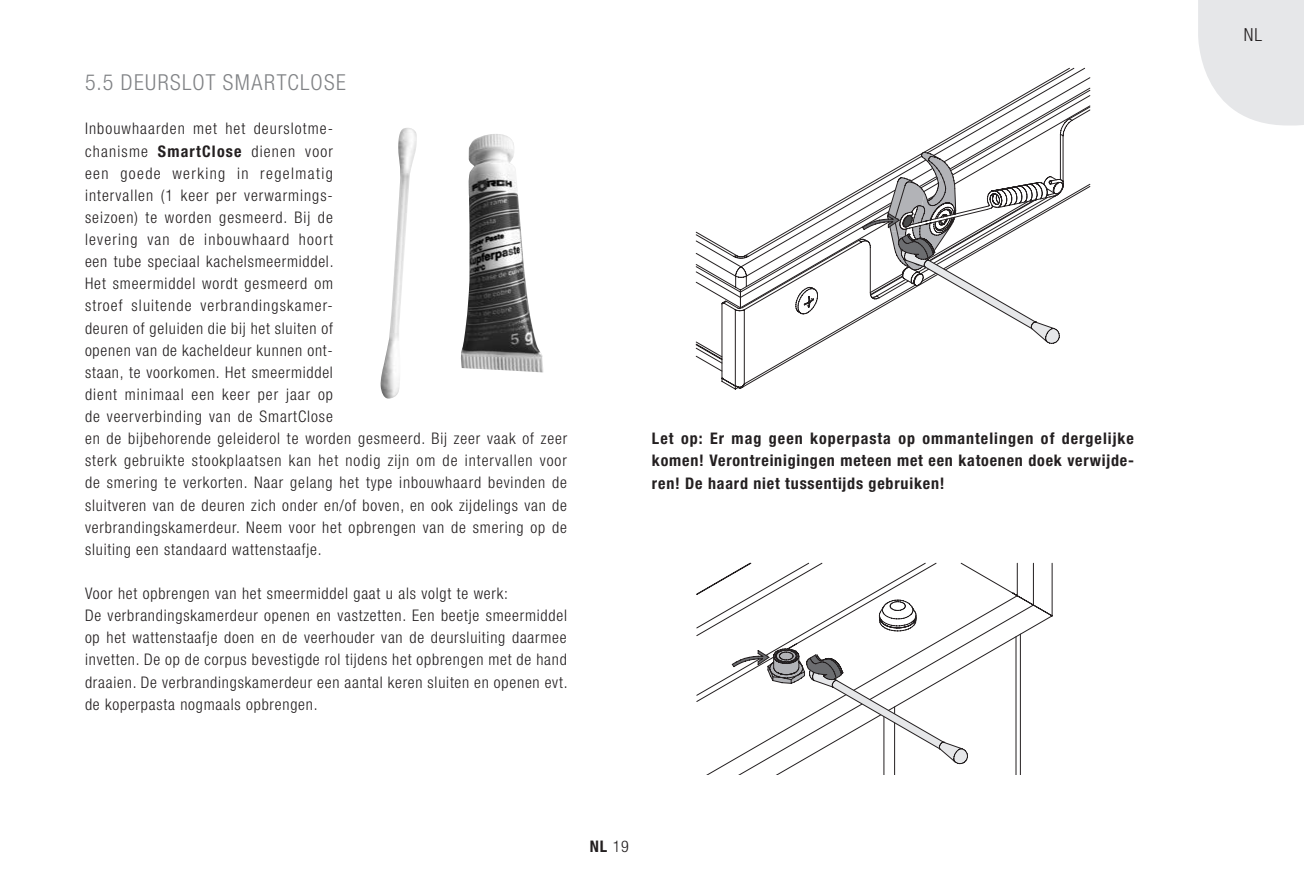
<style>
.page{position:relative;width:1304px;height:885px;background:#fff}
.page>*{position:absolute;margin:0;border:0;box-sizing:border-box;transform-origin:0 0}
.t1{font:300 condensed 22px "Helvetica Neue";letter-spacing:.065em;color:#808285}
.t2{font:300 condensed 18px "Helvetica Neue";color:#231f20}
.t3{font:300 condensed 16px/22.2px "Helvetica Neue";letter-spacing:.05em;color:#231f20}
.t4{font:700 condensed 16px/22.2px "Helvetica Neue";letter-spacing:.05em;color:#231f20;text-align:justify}
.s1{font-weight:700}
.s2{font-weight:300}
</style>
<div class="page">
<svg style="left:1198px;top:0;width:106px;height:125px;background:#e9e9eb"></svg>
<img style="left:380px;top:128px;width:164px;height:271px">
<svg style="left:1003px;top:68px;width:87px;height:38px"></svg>
<svg style="left:696px;top:106px;width:394px;height:257px"></svg>
<svg style="left:862px;top:152px;width:201px;height:108px"></svg>
<svg style="left:706px;top:260px;width:357px;height:130px"></svg>
<svg style="left:696px;top:562px;width:357px;height:212px"></svg>
<svg style="left:764px;top:594px;width:257px;height:180px"></svg>
<svg style="left:732px;top:648px;width:236px;height:116px"></svg>
<h1 class="t1" style="left:85px;top:70px;width:262px">5.5 DEURSLOT SMARTCLOSE</h1>
<p class="t3" style="left:85px;top:117px;width:484px">Inbouwhaarden met het deurslotme-<br>chanisme <span class="s1">SmartClose</span> dienen voor<br>een goede werking in regelmatig<br>intervallen (1 keer per verwarmings-<br>seizoen) te worden gesmeerd. Bij de<br>levering van de inbouwhaard hoort<br>een tube speciaal kachelsmeermiddel.<br>Het smeermiddel wordt gesmeerd om<br>stroef sluitende verbrandingskamer-<br>deuren of geluiden die bij het sluiten of<br>openen van de kacheldeur kunnen ont-<br>staan, te voorkomen. Het smeermiddel<br>dient minimaal een keer per jaar op<br>de veerverbinding van de SmartClose<br>en de bijbehorende geleiderol te worden gesmeerd. Bij zeer vaak of zeer sterk gebruikte stookplaatsen kan het nodig zijn om de intervallen voor de smering te verkorten. Naar gelang het type inbouwhaard bevinden de sluitveren van de deuren zich onder en/of boven, en ook zijdelings van de verbrandingskamerdeur. Neem voor het opbrengen van de smering op de sluiting een standaard wattenstaafje.</p>
<p class="t3" style="left:85px;top:582px;width:484px">Voor het opbrengen van het smeermiddel gaat u als volgt te werk:<br>De verbrandingskamerdeur openen en vastzetten. Een beetje smeermiddel op het wattenstaafje doen en de veerhouder van de deursluiting daarmee invetten. De op de corpus bevestigde rol tijdens het opbrengen met de hand draaien. De verbrandingskamerdeur een aantal keren sluiten en openen evt. de koperpasta nogmaals opbrengen.</p>
<p class="t4" style="left:652px;top:427px;width:483px">Let op: Er mag geen koperpasta op ommantelingen of dergelijke komen! Verontreinigingen meteen met een katoenen doek verwijde&shy;ren! De haard niet tussentijds gebruiken!</p>
<p class="t4" style="left:590px;top:835px;width:40px">NL <span class="s2">19</span></p>
<p class="t2" style="left:1244px;top:24px;width:20px">NL</p>
</div>
